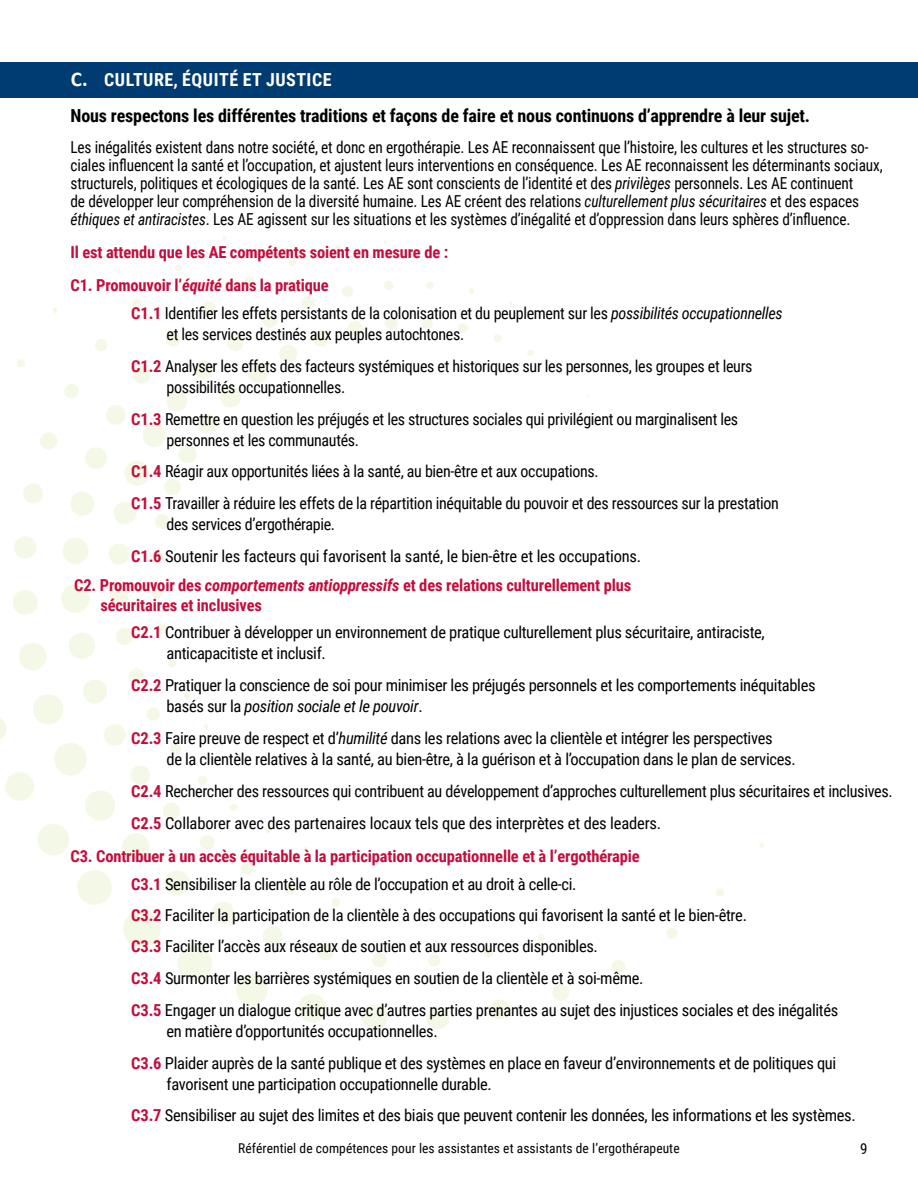
<style>
.page{position:relative;width:918px;height:1188px;background:#fff}
.page>*{position:absolute;margin:0;border:0;box-sizing:border-box;transform-origin:0 0}
.t1{font:700 18px/35.7px "Roboto Condensed";letter-spacing:-.01em;color:#000}
.t2{font:16.5px/21px "Roboto Condensed";letter-spacing:-.02em;color:#000}
.t3{font:16.5px/17.9px "Roboto Condensed";letter-spacing:-.02em;color:#000;scale:.93 1}
.t4{font:700 16.5px/33.3px "Roboto Condensed";letter-spacing:-.01em;color:#c40d3c}
.t5{font:15px "Roboto Condensed";color:#000}
.t6{font:13.5px "Roboto Condensed";letter-spacing:.005em;color:#000}
.s1{font-family:"Calibri";font-size:21px;color:#fff}
.s2{color:#fff}
.s3{font-style:italic}
.s4{font-weight:700;color:#c40d3c}
.s5{font-weight:400;color:#000}
</style>
<div class="page">
<img style="left:1px;top:236px;width:763px;height:794px">
<div style="left:0;top:62px;width:918px;height:36px;background:#003b71"></div>
<p class="t1" style="left:70px;top:61px;width:741px"><span class="s1">C.</span> <span class="s2">CULTURE, ÉQUITÉ ET JUSTICE<br></span>Nous respectons les différentes traditions et façons de faire et nous continuons d’apprendre à leur sujet.</p>
<p class="t3" style="left:70px;top:138px;width:875px">Les inégalités existent dans notre société, et donc en ergothérapie. Les AE reconnaissent que l’histoire, les cultures et les structures so&shy;ciales influencent la santé et l’occupation, et ajustent leurs interventions en conséquence. Les AE reconnaissent les déterminants sociaux, structurels, politiques et écologiques de la santé. Les AE sont conscients de l’identité et des <span class="s3">privilèges</span> personnels. Les AE continuent<br>de développer leur compréhension de la diversité humaine. Les AE créent des relations <span class="s3">culturellement plus sécuritaires</span> et des espaces <span class="s3">éthiques et antiracistes</span>. Les AE agissent sur les situations et les systèmes d’inégalité et d’oppression dans leurs sphères d’influence.</p>
<p class="t4" style="left:70px;top:235px;width:379px">Il est attendu que les AE compétents soient en mesure de :<br>C1. Promouvoir l’<span class="s3">équité</span> dans la pratique</p>
<p class="t2" style="left:167px;top:302px;width:618px;text-indent:-35px"><span class="s4">C1.1</span> Identifier les effets persistants de la colonisation et du peuplement sur les <span class="s3">possibilités occupationnelles </span>et les services destinés aux peuples autochtones.</p>
<p class="t2" style="left:166px;top:355px;width:588px;text-indent:-35px"><span class="s4">C1.2</span> Analyser les effets des facteurs systémiques et historiques sur les personnes, les groupes et leurs possibilités occupationnelles.</p>
<p class="t2" style="left:166px;top:408px;width:573px;text-indent:-35px"><span class="s4">C1.3</span> Remettre en question les préjugés et les structures sociales qui privilégient ou marginalisent les personnes et les communautés.</p>
<p class="t2" style="left:131px;top:455px;width:649px;line-height:31.8px"><span class="s4">C1.4</span> Réagir aux opportunités liées à la santé, au bien-être et aux occupations.<br><span class="s4">C1.5</span> Travailler à réduire les effets de la répartition inéquitable du pouvoir et des ressources sur la prestation</p>
<p class="t2" style="left:131px;top:508px;width:512px;line-height:31.8px;text-indent:35px">des services d’ergothérapie.<br><span class="s4">C1.6</span> Soutenir les facteurs qui favorisent la santé, le bien-être et les occupations.</p>
<p class="t4" style="left:100px;top:574px;width:532px;line-height:19.8px;text-indent:-26px">C2. Promouvoir des <span class="s3">comportements antioppressifs</span> et des relations culturellement plus sécuritaires et inclusives</p>
<p class="t2" style="left:166px;top:621px;width:600px;text-indent:-35px"><span class="s4">C2.1</span> Contribuer à développer un environnement de pratique culturellement plus sécuritaire, antiraciste, anticapacitiste et inclusif.</p>
<p class="t2" style="left:166px;top:674px;width:651px;text-indent:-35px"><span class="s4">C2.2</span> Pratiquer la conscience de soi pour minimiser les préjugés personnels et les comportements inéquitables basés sur la <span class="s3">position sociale et le pouvoir</span>.</p>
<p class="t2" style="left:166px;top:727px;width:631px;text-indent:-35px"><span class="s4">C2.3</span> Faire preuve de respect et d’<span class="s3">humilité</span> dans les relations avec la clientèle et intégrer les perspectives<br>de la clientèle relatives à la santé, au bien-être, à la guérison et à l’occupation dans le plan de services.</p>
<p class="t2" style="left:131px;top:774px;width:763px;line-height:31.8px"><span class="s4">C2.4</span> Rechercher des ressources qui contribuent au développement d’approches culturellement plus sécuritaires et inclusives.<br><span class="s4">C2.5</span> Collaborer avec des partenaires locaux tels que des interprètes et des leaders.</p>
<p class="t4" style="left:70px;top:842px;width:571px;line-height:27.8px;text-align:center">C3. Contribuer à un accès équitable à la participation occupationnelle et à l’ergothérapie<br>C3.1 <span class="s5">Sensibiliser la clientèle au rôle de l’occupation et au droit à celle-ci.</span></p>
<p class="t2" style="left:131px;top:899px;width:709px;line-height:31.5px"><span class="s4">C3.2</span> Faciliter la participation de la clientèle à des occupations qui favorisent la santé et le bien-être.<br><span class="s4">C3.3</span> Faciliter l’accès aux réseaux de soutien et aux ressources disponibles.<br><span class="s4">C3.4</span> Surmonter les barrières systémiques en soutien de la clientèle et à soi-même.<br><span class="s4">C3.5</span> Engager un dialogue critique avec d’autres parties prenantes au sujet des injustices sociales et des inégalités</p>
<p class="t2" style="left:131px;top:1014px;width:707px;line-height:31.8px;text-indent:35px">en matière d’opportunités occupationnelles.<br><span class="s4">C3.6</span> Plaider auprès de la santé publique et des systèmes en place en faveur d’environnements et de politiques qui</p>
<p class="t2" style="left:131px;top:1067px;width:726px;line-height:31.8px;text-indent:35px">favorisent une participation occupationnelle durable.<br><span class="s4">C3.7</span> Sensibiliser au sujet des limites et des biais que peuvent contenir les données, les informations et les systèmes.</p>
<p class="t6" style="left:238px;top:1138px;width:443px">Référentiel de compétences pour les assistantes et assistants de l’ergothérapeute</p>
<p class="t5" style="left:860px;top:1138px;width:9px">9</p>
</div>
